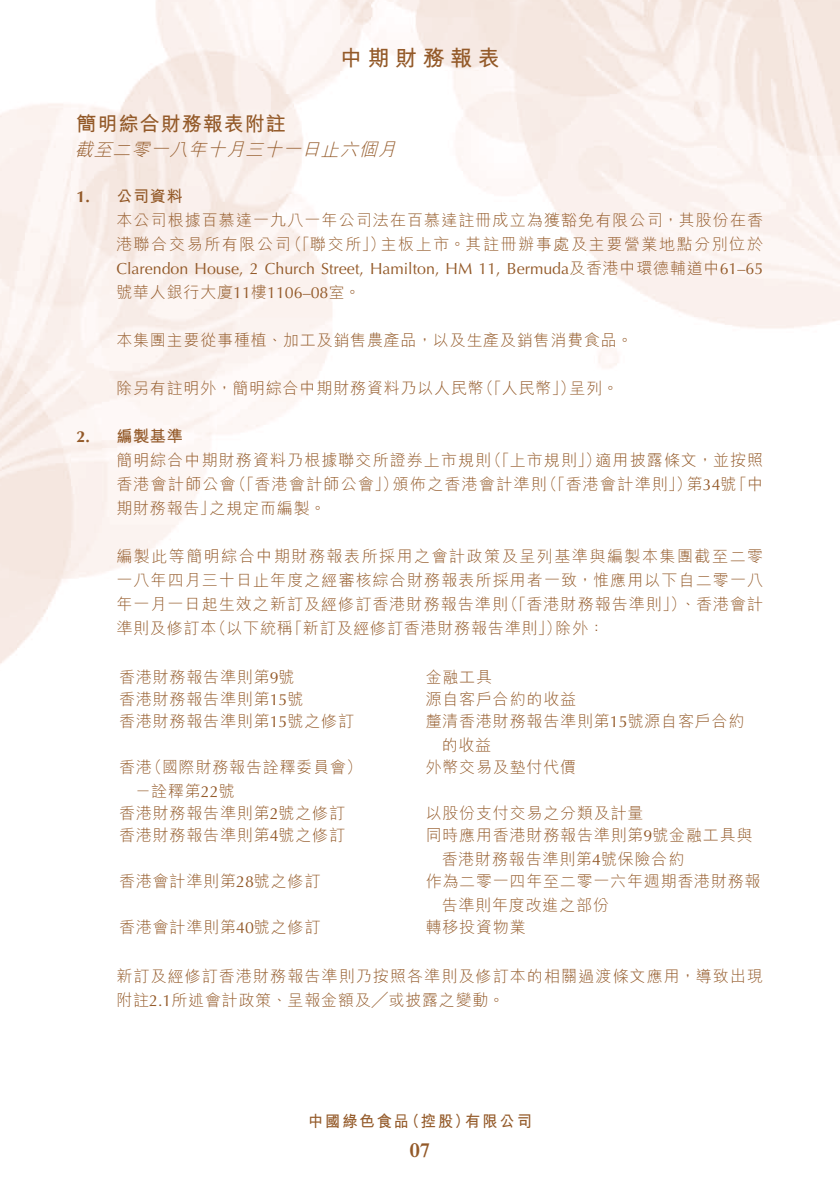
<style>
.page{position:relative;width:840px;height:1191px;background:#fff}
.page>*{position:absolute;margin:0;border:0;box-sizing:border-box;transform-origin:0 0}
.t1{font:700 22px "M Hei HK";letter-spacing:.25em;color:#935928}
.t2{font:700 20px "M Hei HK";letter-spacing:.05em;color:#935928}
.t3{font:600 20px "Times LT Std";color:#935928}
.t4{font:italic 300 18px "M Hei HK";color:#935928}
.t5{font:300 16px/22px "M Hei HK";letter-spacing:.05em;color:#935928}
.t6{font:300 16px/24px "M Hei HK";letter-spacing:.07em;color:#935928;text-align:right}
.t7{font:16px "Optima LT Std";color:#935928}
.t8{font:300 16px/24px "M Hei HK";letter-spacing:.075em;color:#935928}
.t9{font:700 16px "M Hei HK";letter-spacing:.13em;color:#935928;scale:.95 1}
.t10{font:300 16px "M Hei HK";letter-spacing:.1em;color:#935928}
.t11{font:700 16px "M Hei HK";letter-spacing:.13em;color:#935928}
.t12{font:700 16px "Optima LT Std";color:#935928}
.s1{font-family:"M Hei HK";font-weight:300}
.s2{font-family:"Optima LT Std";font-weight:400}
</style>
<div class="page">
<h1 class="t1" style="left:340px;top:42px;width:161px">中期財務報表</h1>
<p class="t2" style="left:77px;top:109px;width:210px">簡明綜合財務報表附註</p>
<p class="t4" style="left:75px;top:136px;width:328px">截至二零一八年十月三十一日止六個月</p>
<p class="t11" style="left:116px;top:184px;width:68px">公司資料</p>
<p class="t12" style="left:77px;top:187px;width:15px">1.</p>
<p class="t12" style="left:77px;top:427px;width:15px">2.</p>
<p class="t6" style="left:116px;top:207px;width:648px">本公司根據百慕達一九八一年公司法在百慕達註冊成立為獲豁免有限公司，其股份在香主板上市。其註冊辦事處及主要營業地點分別位於</p>
<p class="t5" style="left:286px;top:232px;width:101px">（「聯交所」）</p>
<p class="t10" style="left:116px;top:233px;width:176px">港聯合交易所有限公司</p>
<p class="t7" style="left:116px;top:259px;width:648px">Clarendon House 2, Church Street, Hamilton, HM 11, Bermuda<span class="s1">及香港中環德輔道中</span>61–65</p>
<p class="t5" style="left:116px;top:280px;width:245px">號華人銀行大廈<span class="s2">11</span>樓<span class="s2">1106–08</span>室。</p>
<p class="t5" style="left:116px;top:328px;width:517px">本集團主要從事種植、加工及銷售農產品，以及生產及銷售消費食品。</p>
<p class="t5" style="left:569px;top:376px;width:50px">呈列。</p>
<p class="t5" style="left:477px;top:376px;width:99px">（「人民幣」）</p>
<p class="t5" style="left:116px;top:376px;width:369px">除另有註明外，簡明綜合中期財務資料乃以人民幣</p>
<p class="t11" style="left:116px;top:424px;width:68px">編製基準</p>
<p class="t5" style="left:485px;top:448px;width:117px">（「上市規則」）</p>
<p class="t5" style="left:595px;top:448px;width:169px">適用披露條文，並按照</p>
<p class="t5" style="left:116px;top:448px;width:376px">簡明綜合中期財務資料乃根據聯交所證券上市規則</p>
<p class="t8" style="left:209px;top:471px;width:118px;text-indent:-93px">香港會計師公會<br>之規定而編製。</p>
<p class="t8" style="left:230px;top:471px;width:169px">（「香港會計師公會」）</p>
<p class="t5" style="left:541px;top:472px;width:152px">（「香港會計準則」）</p>
<p class="t8" style="left:392px;top:471px;width:155px">頒佈之香港會計準則</p>
<p class="t5" style="left:686px;top:472px;width:51px">第<span class="s2">34</span>號</p>
<p class="t5" style="left:731px;top:472px;width:33px">「中</p>
<p class="t5" style="left:116px;top:496px;width:101px">期財務報告」</p>
<p class="t6" style="left:116px;top:543px;width:648px">編製此等簡明綜合中期財務報表所採用之會計政策及呈列基準與編製本集團截至二零一八年四月三十日止年度之經審核綜合財務報表所採用者一致，惟應用以下自二零一八（「香港財務報告準則」）、香港會計</p>
<p class="t5" style="left:116px;top:592px;width:393px">年一月一日起生效之新訂及經修訂香港財務報告準則</p>
<p class="t5" style="left:210px;top:616px;width:84px">（以下統稱</p>
<p class="t5" style="left:287px;top:616px;width:276px">「新訂及經修訂香港財務報告準則」）</p>
<p class="t5" style="left:116px;top:616px;width:101px">準則及修訂本</p>
<p class="t5" style="left:555px;top:616px;width:50px">除外：</p>
<p class="t5" style="left:119px;top:665px;width:177px">香港財務報告準則第號<span class="s2">9</span></p>
<p class="t5" style="left:425px;top:665px;width:68px">金融工具</p>
<p class="t5" style="left:119px;top:687px;width:186px">香港財務報告準則第<span class="s2">15</span>號</p>
<p class="t5" style="left:425px;top:687px;width:152px">源自客戶合約的收益</p>
<p class="t5" style="left:119px;top:709px;width:236px">香港財務報告準則第<span class="s2">15</span>號之修訂</p>
<p class="t5" style="left:425px;top:709px;width:320px">釐清香港財務報告準則第<span class="s2">15</span>號源自客戶合約</p>
<p class="t5" style="left:441px;top:733px;width:51px">的收益</p>
<p class="t5" style="left:135px;top:754px;width:101px;line-height:24px;text-indent:-16px">香港<br>－詮釋第<span class="s2">22</span>號</p>
<p class="t5" style="left:425px;top:755px;width:152px">外幣交易及墊付代價</p>
<p class="t5" style="left:425px;top:801px;width:219px">以股份支付交易之分類及計量</p>
<p class="t5" style="left:146px;top:755px;width:218px">（國際財務報告詮釋委員會(</p>
<p class="t5" style="left:119px;top:801px;width:227px">香港財務報告準則第<span class="s2">2</span>號之修訂</p>
<p class="t5" style="left:119px;top:823px;width:227px">香港財務報告準則第<span class="s2">4</span>號之修訂</p>
<p class="t5" style="left:119px;top:869px;width:202px">香港會計準則第<span class="s2">28</span>號之修訂</p>
<p class="t5" style="left:425px;top:823px;width:328px">同時應用香港財務報告準則第<span class="s2">9</span>號金融工具與</p>
<p class="t5" style="left:425px;top:847px;width:336px;text-indent:16px">香港財務報告準則第<span class="s2">4</span>號保險合約<br>作為二零一四年至二零一六年週期香港財務報</p>
<p class="t5" style="left:425px;top:893px;width:185px;text-indent:16px">告準則年度改進之部份轉移投資物業</p>
<p class="t5" style="left:119px;top:915px;width:202px">香港會計準則第<span class="s2">40</span>號之修訂</p>
<p class="t6" style="left:116px;top:963px;width:648px;text-align:left">新訂及經修訂香港財務報告準則乃按照各準則及修訂本的相關過渡條文應用，導致出現附註<span class="s2">2.1</span>所述會計政策、呈報金額及╱或披露之變動。</p>
<p class="t9" style="left:308px;top:1109px;width:108px">中國綠色食品</p>
<p class="t9" style="left:404px;top:1109px;width:70px">（控股）</p>
<p class="t9" style="left:465px;top:1109px;width:72px">有限公司</p>
<p class="t3" style="left:409px;top:1137px;width:22px">07</p>
</div>
